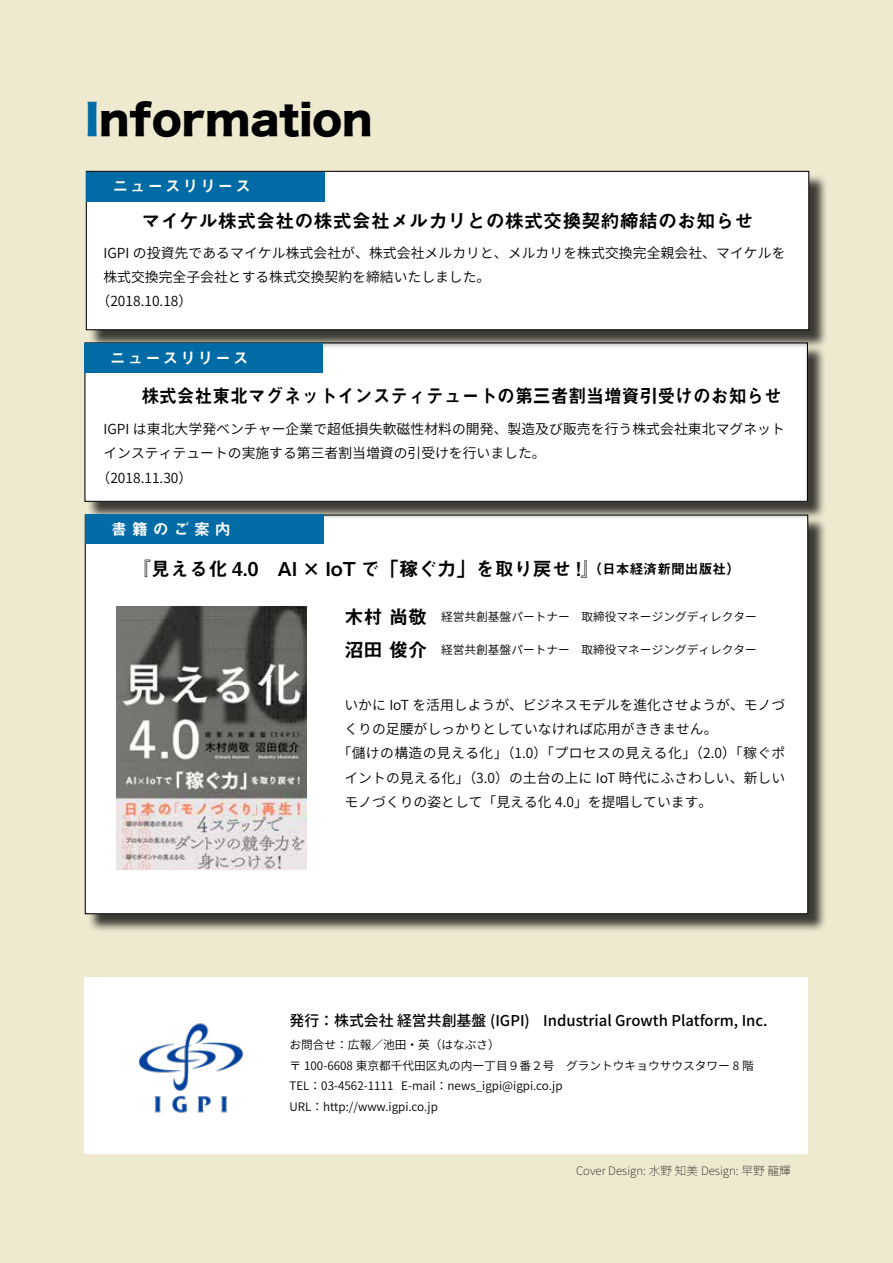
<style>
.page{position:relative;width:893px;height:1263px;background:#eeead0}
.page>*{position:absolute;margin:0;border:0;box-sizing:border-box;transform-origin:0 0}
.t1{font:41.4px "Hira Kaku Std N W8";color:#000}
.t2{font:19.2px "Midashi Go Pro MB31";color:#000}
.t3{font:19.2px "Midashi Go Pro MB31";color:#000;scale:.93 1}
.t4{font:15.9px "Midashi Go Pro MB31";letter-spacing:.1em;color:#fff}
.t5{font:500 14.85px "Source Han Sans JP";color:#000}
.t6{font:13.8px "Source Han Sans JP";color:#000}
.t7{font:13.8px "Source Han Sans JP";letter-spacing:.03em;color:#000}
.t8{font:11.7px/20.4px "Source Han Sans JP";color:#000}
.t9{font:200 11.7px "Source Han Sans JP";color:#000}
.s1{color:#006ba5}
.s2{font-size:13.8px}
.s3{font-family:"Midashi Go Pro MB31";font-size:19.2px}
</style>
<div class="page">
<div style="left:85px;top:977px;width:723px;height:176px;background:#fff"></div>
<div style="left:87px;top:517px;width:740px;height:416px;background:#000;opacity:.75"></div>
<div style="left:85px;top:515px;width:723px;height:399px;background:#fff"></div>
<div style="left:87px;top:345px;width:739px;height:175px;background:#000;opacity:.75"></div>
<div style="left:85px;top:343px;width:722px;height:158px;background:#fff"></div>
<div style="left:88px;top:173px;width:740px;height:176px;background:#000;opacity:.75"></div>
<div style="left:86px;top:171px;width:723px;height:159px;background:#fff"></div>
<div style="left:86px;top:171px;width:723px;height:159px;border:1px solid #000"></div>
<div style="left:87px;top:172px;width:238px;height:30px;background:#006ba5"></div>
<div style="left:84px;top:343px;width:239px;height:30px;background:#006ba5"></div>
<div style="left:86px;top:514px;width:238px;height:30px;background:#006ba5"></div>
<img style="left:116px;top:607px;width:190px;height:263px">
<img style="left:138px;top:1023px;width:106px;height:90px">
<h1 class="t1" style="left:85px;top:96px;width:289px"><span class="s1">I</span>nformation</h1>
<p class="t4" style="left:112px;top:174px;width:140px">ニュースリリース</p>
<h2 class="t2" style="left:141px;top:205px;width:614px">マイケル株式会社の株式会社メルカリとの株式交換契約締結のお知らせ</h2>
<p class="t6" style="left:103px;top:245px;width:683px">IGPI の投資先であるマイケル株式会社が、株式会社メルカリと、メルカリを株式交換完全親会社、マイケルを</p>
<p class="t6" style="left:103px;top:269px;width:388px">株式交換完全子会社とする株式交換契約を締結いたしました。</p>
<p class="t6" style="left:97px;top:294px;width:97px">（2018.10.18）</p>
<p class="t4" style="left:110px;top:345px;width:140px">ニュースリリース</p>
<h2 class="t3" style="left:141px;top:380px;width:690px">株式会社東北マグネットインスティテュートの第三者割当増資引受けのお知らせ</h2>
<p class="t6" style="left:103px;top:421px;width:683px">IGPI は東北大学発ベンチャー企業で超低損失軟磁性材料の開発、製造及び販売を行う株式会社東北マグネット</p>
<p class="t6" style="left:103px;top:446px;width:444px">インスティテュートの実施する第三者割当増資の引受けを行いました。</p>
<p class="t6" style="left:97px;top:470px;width:97px">（2018.11.30）</p>
<p class="t4" style="left:111px;top:516px;width:121px">書籍のご案内</p>
<h2 class="t2" style="left:132px;top:553px;width:610px">『見える化 4.0　AI × IoT で「稼ぐ力」を取り戻せ !』<span class="s2">（日本経済新聞出版社）</span></h2>
<p class="t8" style="left:344px;top:606px;width:414px"><span class="s3">木村 尚敬</span> 経営共創基盤パートナー　取締役マネージングディレクター</p>
<p class="t8" style="left:344px;top:640px;width:414px"><span class="s3">沼田 俊介</span> 経営共創基盤パートナー　取締役マネージングディレクター</p>
<p class="t6" style="left:344px;top:697px;width:442px">いかに IoT を活用しようが、ビジネスモデルを進化させようが、モノづ</p>
<p class="t6" style="left:344px;top:721px;width:375px">くりの足腰がしっかりとしていなければ応用がききません。</p>
<p class="t7" style="left:338px;top:745px;width:449px">「儲けの構造の見える化」（1.0）「プロセスの見える化」（2.0）「稼ぐポ</p>
<p class="t6" style="left:344px;top:770px;width:442px">イントの見える化」（3.0）の土台の上に IoT 時代にふさわしい、新しい</p>
<p class="t6" style="left:344px;top:794px;width:369px">モノづくりの姿として「見える化 4.0」を提唱しています。</p>
<p class="t5" style="left:289px;top:1012px;width:480px">発行：株式会社 経営共創基盤 (IGPI) Industrial Growth Platform, Inc.</p>
<p class="t8" style="left:289px;top:1035px;width:466px">お問合せ：広報／池田・英（はなぶさ）<br>〒 100-6608 東京都千代田区丸の内一丁目９番２号　グラントウキョウサウスタワー 8 階TEL：03-4562-1111 E-mail：news_igpi@igpi.co.jp<br>URL：http://www.igpi.co.jp</p>
<p class="t9" style="left:576px;top:1164px;width:216px">Cover Design: 水野 知美 Design: 早野 龍輝</p>
</div>
